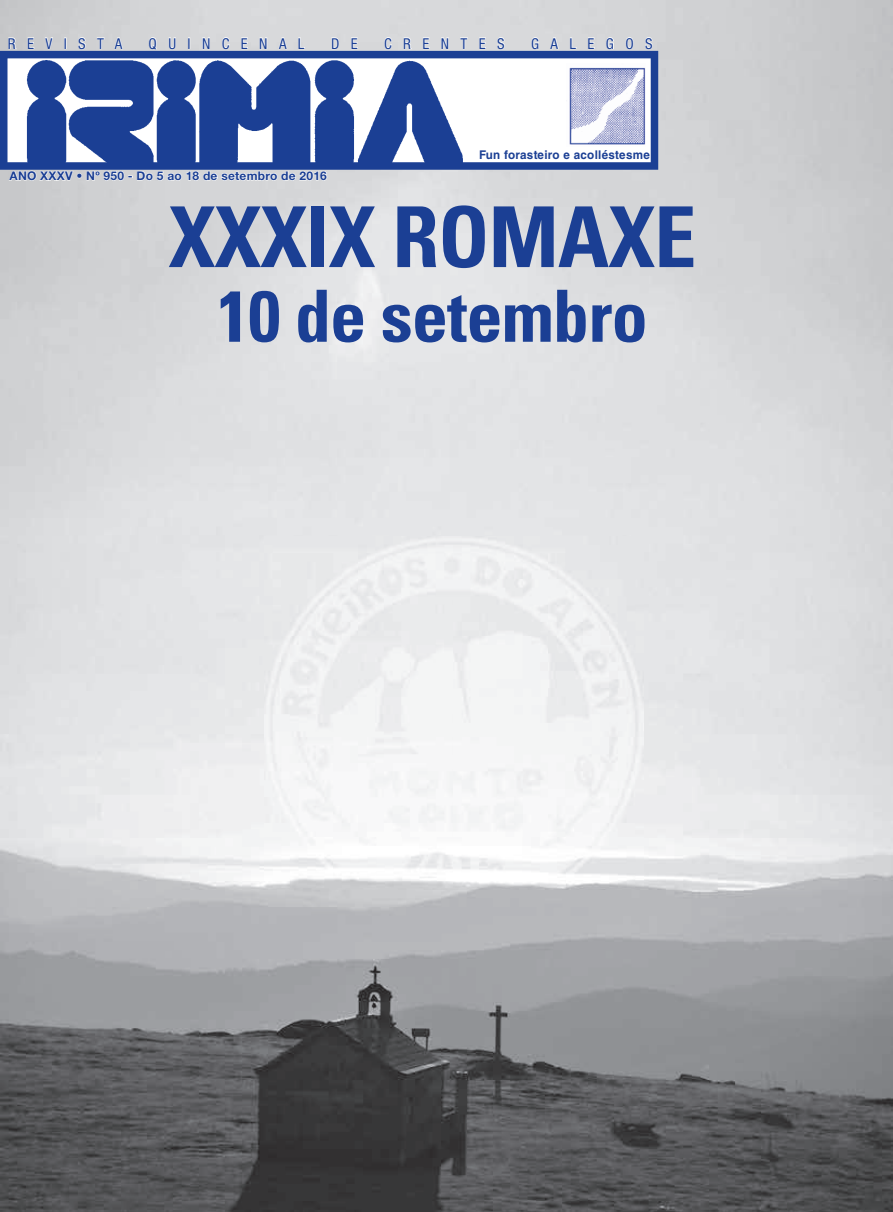
<style>
.page{position:relative;width:893px;height:1212px;background:#fff}
.page>*{position:absolute;margin:0;border:0;box-sizing:border-box;transform-origin:0 0}
.t1{font:700 condensed 84px "Univers LT Std";letter-spacing:-.01em;color:#1b3f94}
.t2{font:700 condensed 72px "Univers LT Std";letter-spacing:-.01em;color:#1b3f94}
.t3{font:condensed 15px "Helvetica Neue LT Std";letter-spacing:.76em;color:#1b3f94}
.t4{font:700 12px "Helvetica Neue LT Std";letter-spacing:.02em;color:#1b3f94}
.t5{font:700 12px "Helvetica LT Std";letter-spacing:.025em;color:#1b3f94}
</style>
<div class="page">
<img style="left:0;top:0;width:893px;height:1212px">
<svg style="left:0;top:51px;width:658px;height:119px;fill:#1b3f94"></svg>
<img style="left:567px;top:64px;width:78px;height:83px">
<svg style="left:8px;top:13px;width:10px;height:66px"></svg>
<svg style="left:27px;top:37px;width:8px;height:12px"></svg>
<svg style="left:45px;top:37px;width:8px;height:17px"></svg>
<svg style="left:64px;top:38px;width:2px;height:11px"></svg>
<svg style="left:78px;top:37px;width:8px;height:13px"></svg>
<svg style="left:97px;top:37px;width:8px;height:12px"></svg>
<svg style="left:114px;top:34px;width:9px;height:16px"></svg>
<svg style="left:149px;top:37px;width:9px;height:13px"></svg>
<svg style="left:168px;top:37px;width:8px;height:13px"></svg>
<svg style="left:188px;top:38px;width:2px;height:11px"></svg>
<svg style="left:202px;top:36px;width:8px;height:15px"></svg>
<svg style="left:222px;top:37px;width:8px;height:13px"></svg>
<svg style="left:241px;top:37px;width:7px;height:12px"></svg>
<svg style="left:259px;top:36px;width:8px;height:15px"></svg>
<svg style="left:278px;top:34px;width:10px;height:16px"></svg>
<svg style="left:298px;top:37px;width:7px;height:12px"></svg>
<svg style="left:331px;top:37px;width:8px;height:12px"></svg>
<svg style="left:351px;top:37px;width:7px;height:12px"></svg>
<svg style="left:384px;top:37px;width:8px;height:13px"></svg>
<svg style="left:403px;top:13px;width:10px;height:66px"></svg>
<svg style="left:423px;top:37px;width:7px;height:12px"></svg>
<svg style="left:441px;top:36px;width:8px;height:15px"></svg>
<svg style="left:460px;top:37px;width:8px;height:12px"></svg>
<svg style="left:479px;top:37px;width:7px;height:12px"></svg>
<svg style="left:497px;top:37px;width:8px;height:13px"></svg>
<svg style="left:531px;top:37px;width:8px;height:13px"></svg>
<svg style="left:550px;top:34px;width:9px;height:16px"></svg>
<svg style="left:570px;top:37px;width:7px;height:12px"></svg>
<svg style="left:588px;top:37px;width:7px;height:12px"></svg>
<svg style="left:606px;top:37px;width:8px;height:13px"></svg>
<svg style="left:625px;top:37px;width:9px;height:13px"></svg>
<svg style="left:645px;top:37px;width:8px;height:13px"></svg>
<svg style="left:9px;top:169px;width:318px;height:13px"></svg>
<img style="left:264px;top:536px;width:190px;height:352px">
<img style="left:359px;top:536px;width:284px;height:302px">
<img style="left:454px;top:838px;width:189px;height:50px">
<p class="t3" style="left:8px;top:35px;width:116px">REVISTA</p>
<p class="t3" style="left:149px;top:35px;width:157px">QUINCENAL</p>
<p class="t3" style="left:331px;top:35px;width:28px">D E</p>
<p class="t3" style="left:384px;top:35px;width:122px">CRENTES</p>
<p class="t3" style="left:531px;top:35px;width:123px">GALEGOS</p>
<p class="t5" style="left:479px;top:147px;width:172px">Fun forasteiro e acolléstesme</p>
<p class="t4" style="left:10px;top:168px;width:319px">ANO XXXV • Nº 950 - Do 5 ao 18 de setembro de 2016</p>
<h1 class="t1" style="left:169px;top:186px;width:529px">XXXIX ROMAXE</h1>
<h2 class="t2" style="left:217px;top:272px;width:432px">10 de setembro</h2>
</div>
